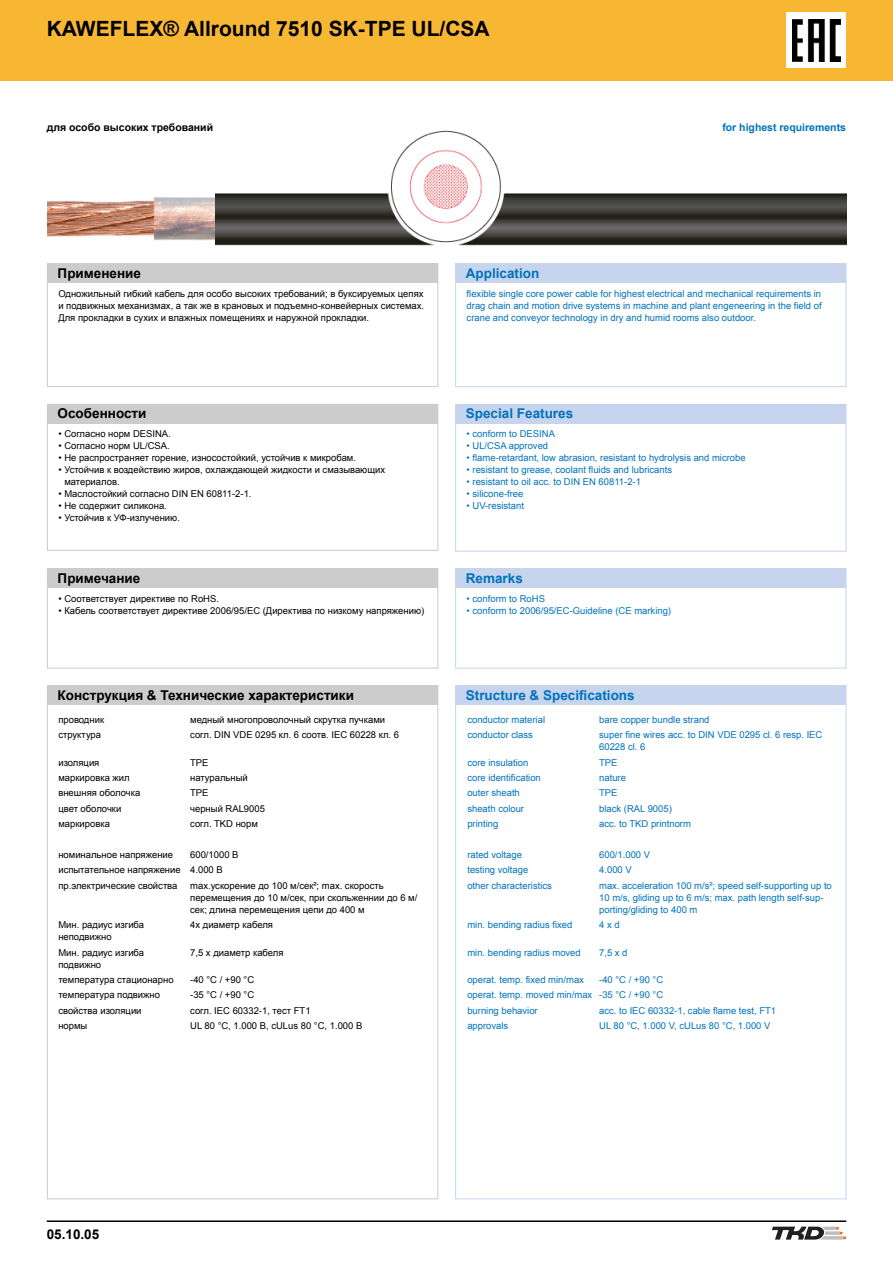
<style>
.page{position:relative;width:893px;height:1263px;background:#fff}
.page>*{position:absolute;margin:0;border:0;box-sizing:border-box;transform-origin:0 0}
.t1{font:700 21px "Arial";color:#000}
.t2{font:700 13.5px "Arial";color:#000}
.t3{font:700 13.5px "Arial";color:#0072bc}
.t4{font:700 10.5px "Arial";color:#000}
.t5{font:700 10.5px "Arial";color:#0072bc}
.t6{font:9.45px/12px "Arial";color:#000}
.t7{font:9.45px/12px "Arial";color:#0072bc}
</style>
<div class="page">
<div style="left:0;top:0;width:893px;height:81px;background:#f8b732"></div>
<svg style="left:772px;top:1226px;width:74px;height:13px"></svg>
<hr style="left:47px;top:1220px;width:799px;height:2px;background:#000">
<img style="left:47px;top:130px;width:799px;height:115px">
<div style="left:47px;top:264px;width:391px;height:19px;background:#ccc"></div>
<div style="left:455px;top:264px;width:391px;height:19px;background:#c6d5ed"></div>
<div style="left:47px;top:685px;width:391px;height:20px;background:#ccc"></div>
<div style="left:455px;top:685px;width:391px;height:20px;background:#c6d5ed"></div>
<div style="left:47px;top:264px;width:391px;height:123px;border:1px solid #ccc"></div>
<div style="left:455px;top:264px;width:391px;height:123px;border:1px solid #c6d5ed"></div>
<div style="left:47px;top:404px;width:391px;height:19px;background:#ccc"></div>
<div style="left:455px;top:404px;width:391px;height:19px;background:#c6d5ed"></div>
<div style="left:47px;top:404px;width:391px;height:147px;border:1px solid #ccc"></div>
<div style="left:455px;top:404px;width:391px;height:147px;border:1px solid #c6d5ed"></div>
<div style="left:47px;top:568px;width:391px;height:20px;background:#ccc"></div>
<div style="left:455px;top:568px;width:391px;height:20px;background:#c6d5ed"></div>
<div style="left:47px;top:568px;width:391px;height:100px;border:1px solid #ccc"></div>
<div style="left:455px;top:568px;width:391px;height:100px;border:1px solid #c6d5ed"></div>
<div style="left:787px;top:13px;width:59px;height:55px;background:#fff"></div>
<img style="left:793px;top:20px;width:47px;height:41px">
<h1 class="t1" style="left:47px;top:20px;width:444px">KAWEFLEX® Allround 7510 SK-TPE UL/CSA</h1>
<p class="t4" style="left:47px;top:123px;width:168px">для особо высоких требований</p>
<p class="t5" style="left:722px;top:123px;width:125px">for highest requirements</p>
<h2 class="t2" style="left:58px;top:268px;width:85px">Применение</h2>
<h2 class="t3" style="left:466px;top:268px;width:75px">Application</h2>
<p class="t6" style="left:58px;top:288px;width:367px;text-align:justify">Одножильный гибкий кабель для особо высоких требований; в буксируемых цепях и подвижных механизмах, а так же в крановых и подъемно-конвейерных системах.<br>Для прокладки в сухих и влажных помещениях и наружной прокладки.</p>
<p class="t7" style="left:467px;top:288px;width:357px;text-align:justify">flexible single core power cable for highest electrical and mechanical requirements in drag chain and motion drive systems in machine and plant engeneering in the field of crane and conveyor technology in dry and humid rooms also outdoor.</p>
<h2 class="t2" style="left:58px;top:409px;width:90px">Особенности</h2>
<h2 class="t3" style="left:466px;top:409px;width:109px">Special Features</h2>
<p class="t6" style="left:58px;top:429px;width:114px">• Согласно норм DESINA.</p>
<p class="t6" style="left:58px;top:441px;width:113px">• Согласно норм UL/CSA.</p>
<p class="t6" style="left:58px;top:453px;width:299px">• Не распространяет горение, износостойкий, устойчив к микробам.</p>
<p class="t6" style="left:64px;top:465px;width:322px;text-indent:-6px">• Устойчив к воздействию жиров, охлаждающей жидкости и смазывающих материалов.</p>
<p class="t6" style="left:58px;top:489px;width:195px">• Маслостойкий согласно DIN EN 60811-2-1.</p>
<p class="t6" style="left:58px;top:501px;width:110px">• Не содержит силикона.</p>
<p class="t6" style="left:58px;top:513px;width:123px">• Устойчив к УФ-излучению.</p>
<p class="t7" style="left:467px;top:429px;width:90px">• conform to DESINA</p>
<p class="t7" style="left:467px;top:441px;width:83px">• UL/CSA approved</p>
<p class="t7" style="left:467px;top:453px;width:281px">• flame-retardant, low abrasion, resistant to hydrolysis and microbe</p>
<p class="t7" style="left:467px;top:465px;width:207px">• resistant to grease, coolant fluids and lubricants</p>
<p class="t7" style="left:467px;top:477px;width:176px">• resistant to oil acc. to DIN EN 60811-2-1</p>
<p class="t7" style="left:467px;top:489px;width:58px">• silicone-free</p>
<p class="t7" style="left:467px;top:501px;width:59px">• UV-resistant</p>
<h2 class="t2" style="left:58px;top:573px;width:84px">Примечание</h2>
<h2 class="t3" style="left:466px;top:573px;width:59px">Remarks</h2>
<p class="t6" style="left:58px;top:593px;width:162px">• Соответствует директиве по RoHS.</p>
<p class="t6" style="left:58px;top:605px;width:367px">• Кабель соответствует директиве 2006/95/EC (Директива по низкому напряжению)</p>
<p class="t7" style="left:467px;top:593px;width:80px">• conform to RoHS</p>
<p class="t7" style="left:467px;top:605px;width:206px">• conform to 2006/95/EC-Guideline (CE marking)</p>
<h2 class="t2" style="left:58px;top:690px;width:298px">Конструкция &amp; Технические характеристики</h2>
<h2 class="t3" style="left:466px;top:690px;width:170px">Structure &amp; Specifications</h2>
<p class="t6" style="left:58px;top:714px;width:47px">проводник</p>
<p class="t6" style="left:190px;top:714px;width:196px">медный многопроволочный скрутка пучками</p>
<p class="t7" style="left:467px;top:714px;width:79px">conductor material</p>
<p class="t7" style="left:599px;top:714px;width:112px">bare copper bundle strand</p>
<p class="t6" style="left:58px;top:730px;width:44px">структура</p>
<p class="t6" style="left:190px;top:730px;width:210px">согл. DIN VDE 0295 кл. 6 соотв. IEC 60228 кл. 6</p>
<p class="t7" style="left:467px;top:730px;width:67px">conductor class</p>
<p class="t7" style="left:599px;top:730px;width:225px">super fine wires acc. to DIN VDE 0295 cl. 6 resp. IEC<br>60228 cl. 6</p>
<p class="t6" style="left:58px;top:757px;width:43px">изоляция</p>
<p class="t6" style="left:190px;top:757px;width:20px">TPE</p>
<p class="t7" style="left:467px;top:757px;width:62px">core insulation</p>
<p class="t7" style="left:599px;top:757px;width:20px">TPE</p>
<p class="t6" style="left:58px;top:773px;width:73px">маркировка жил</p>
<p class="t6" style="left:190px;top:773px;width:59px">натуральный</p>
<p class="t7" style="left:467px;top:773px;width:75px">core identification</p>
<p class="t7" style="left:599px;top:773px;width:28px">nature</p>
<p class="t6" style="left:58px;top:788px;width:84px">внешняя оболочка</p>
<p class="t6" style="left:190px;top:788px;width:20px">TPE</p>
<p class="t7" style="left:467px;top:788px;width:54px">outer sheath</p>
<p class="t7" style="left:599px;top:788px;width:20px">TPE</p>
<p class="t6" style="left:58px;top:803px;width:64px">цвет оболочки</p>
<p class="t6" style="left:190px;top:803px;width:76px">черный RAL9005</p>
<p class="t7" style="left:467px;top:803px;width:58px">sheath colour</p>
<p class="t7" style="left:599px;top:803px;width:74px">black (RAL 9005)</p>
<p class="t6" style="left:58px;top:819px;width:53px">маркировка</p>
<p class="t6" style="left:190px;top:819px;width:69px">согл. TKD норм</p>
<p class="t7" style="left:467px;top:819px;width:32px">printing</p>
<p class="t7" style="left:599px;top:819px;width:93px">acc. to TKD printnorm</p>
<p class="t6" style="left:58px;top:849px;width:116px">номинальное напряжение</p>
<p class="t6" style="left:190px;top:849px;width:50px">600/1000 В</p>
<p class="t7" style="left:467px;top:849px;width:56px">rated voltage</p>
<p class="t7" style="left:599px;top:849px;width:52px">600/1.000 V</p>
<p class="t6" style="left:58px;top:865px;width:166px">испытательное напряжение 4.000 В</p>
<p class="t7" style="left:467px;top:865px;width:62px">testing voltage</p>
<p class="t7" style="left:599px;top:865px;width:34px">4.000 V</p>
<p class="t6" style="left:58px;top:880px;width:121px">пр.электрические свойства</p>
<p class="t6" style="left:190px;top:880px;width:229px">max.ускорение до 100 м/сек²; max. скорость перемещения до 10 м/сек, при скольженнии до 6 м/ сек; длина перемещения цепи до 400 м</p>
<p class="t7" style="left:467px;top:880px;width:86px">other characteristics</p>
<p class="t7" style="left:599px;top:880px;width:234px">max. acceleration 100 m/s²; speed self-supporting up to<br>10 m/s, gliding up to 6 m/s; max. path length self-sup&shy;porting/gliding to 400 m</p>
<p class="t6" style="left:58px;top:920px;width:87px">Мин. радиус изгиба неподвижно</p>
<p class="t6" style="left:190px;top:920px;width:84px">4х диаметр кабеля</p>
<p class="t7" style="left:467px;top:920px;width:107px">min. bending radius fixed</p>
<p class="t7" style="left:599px;top:920px;width:22px">4 x d</p>
<p class="t6" style="left:58px;top:947px;width:87px">Мин. радиус изгиба подвижно</p>
<p class="t6" style="left:190px;top:947px;width:95px">7,5 x диаметр кабеля</p>
<p class="t7" style="left:467px;top:947px;width:115px">min. bending radius moved</p>
<p class="t7" style="left:599px;top:947px;width:30px">7,5 x d</p>
<p class="t6" style="left:58px;top:974px;width:117px">температура стационарно</p>
<p class="t6" style="left:190px;top:974px;width:66px">-40 °C / +90 °C</p>
<p class="t7" style="left:467px;top:974px;width:118px">operat. temp. fixed min/max</p>
<p class="t7" style="left:599px;top:974px;width:66px">-40 °C / +90 °C</p>
<p class="t6" style="left:58px;top:990px;width:103px">температура подвижно</p>
<p class="t6" style="left:190px;top:990px;width:66px">-35 °C / +90 °C</p>
<p class="t7" style="left:467px;top:990px;width:197px">operat. temp. moved min/max -35 °C / +90 °C</p>
<p class="t6" style="left:58px;top:1005px;width:85px">свойства изоляции</p>
<p class="t6" style="left:190px;top:1005px;width:122px">согл. IEC 60332-1, тест FT1</p>
<p class="t7" style="left:467px;top:1005px;width:72px">burning behavior</p>
<p class="t7" style="left:599px;top:1005px;width:179px">acc. to IEC 60332-1, cable flame test, FT1</p>
<p class="t6" style="left:58px;top:1021px;width:31px">нормы</p>
<p class="t6" style="left:190px;top:1021px;width:174px">UL 80 °C, 1.000 В, cULus 80 °C, 1.000 В</p>
<p class="t7" style="left:467px;top:1021px;width:42px">approvals</p>
<p class="t7" style="left:599px;top:1021px;width:173px">UL 80 °C, 1.000 V, cULus 80 °C, 1.000 V</p>
<h2 class="t2" style="left:47px;top:1229px;width:54px">05.10.05</h2>
</div>
